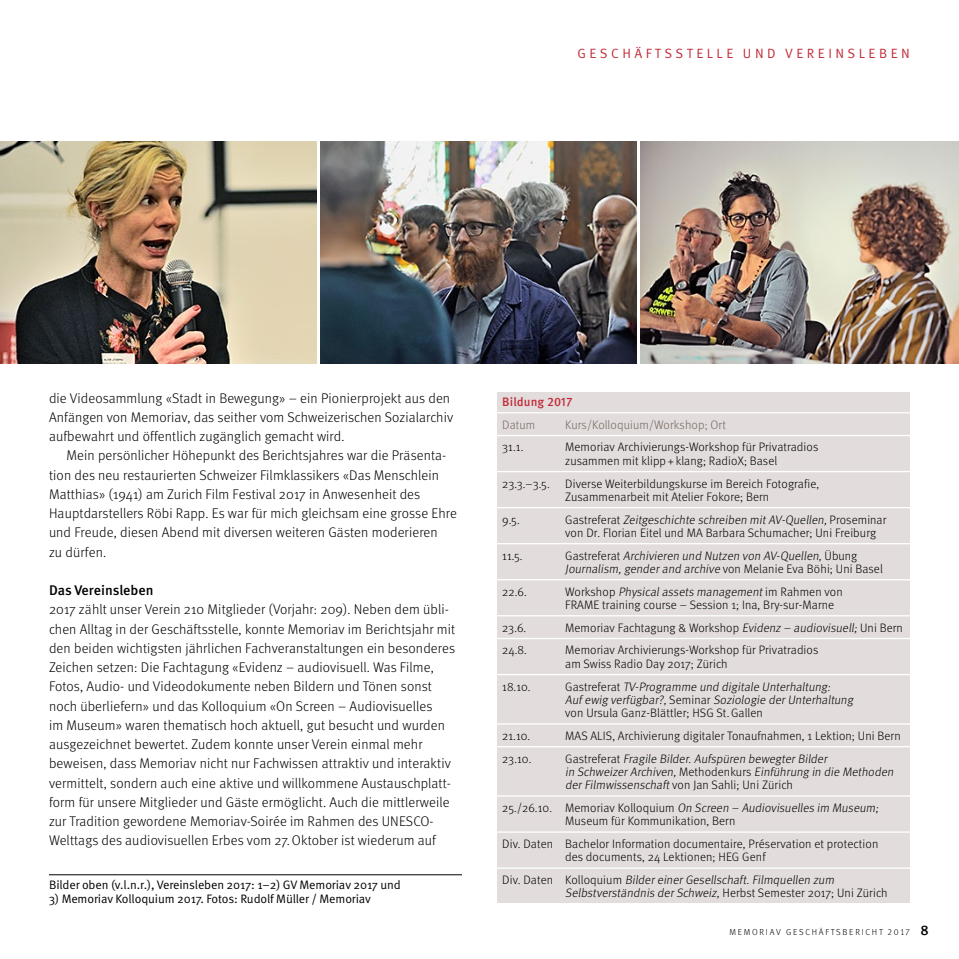
<style>
.page{position:relative;width:959px;height:959px;background:#fff}
.page>*{position:absolute;margin:0;border:0;box-sizing:border-box;transform-origin:0 0}
.t1{font:300 14px/19.2px "Meta";letter-spacing:.01em;color:#000}
.t2{font:500 14px "Meta Pro";letter-spacing:-.005em;color:#000}
.t3{font:13.47px "Meta Pro";letter-spacing:.26em;color:#c12b39}
.t4{font:300 12.25px/13.3px "Meta";letter-spacing:.01em;color:#000}
.t5{font:italic 300 12.25px/13.3px "Meta";letter-spacing:.01em;color:#000}
.t6{font:12.25px "Meta Pro";letter-spacing:-.01em;color:#000}
.t7{font:300 12.25px "Meta";letter-spacing:.01em;color:#766561}
.t8{font:500 12.25px "Meta Pro";letter-spacing:.005em;color:#c12b39}
.t9{font:8.75px "Meta Light LF";letter-spacing:.2em;color:#000}
.s1{font-style:italic}
.s2{font-style:normal}
.s3{font-family:"Meta Pro";font-weight:500;font-size:14px}
</style>
<div class="page">
<img style="left:320px;top:142px;width:317px;height:222px">
<img style="left:0;top:142px;width:317px;height:222px">
<img style="left:640px;top:142px;width:319px;height:222px">
<hr style="left:49px;top:874px;width:413px;height:1px;background:#000">
<div style="left:497px;top:392px;width:413px;height:511px;background:#e2dddc"></div>
<hr style="left:497px;top:412px;width:413px;height:1px;background:#fff">
<hr style="left:497px;top:435px;width:413px;height:1px;background:#fff">
<hr style="left:497px;top:471px;width:413px;height:1px;background:#fff">
<hr style="left:497px;top:507px;width:413px;height:1px;background:#fff">
<hr style="left:497px;top:543px;width:413px;height:1px;background:#fff">
<hr style="left:497px;top:579px;width:413px;height:1px;background:#fff">
<hr style="left:497px;top:615px;width:413px;height:1px;background:#fff">
<hr style="left:497px;top:638px;width:413px;height:1px;background:#fff">
<hr style="left:497px;top:674px;width:413px;height:1px;background:#fff">
<hr style="left:497px;top:723px;width:413px;height:2px;background:#fff">
<hr style="left:497px;top:746px;width:413px;height:1px;background:#fff">
<hr style="left:497px;top:795px;width:413px;height:2px;background:#fff">
<hr style="left:497px;top:831px;width:413px;height:2px;background:#fff">
<hr style="left:497px;top:867px;width:413px;height:2px;background:#fff">
<p class="t3" style="left:578px;top:45px;width:34px">Gesch</p>
<p class="t3" style="left:635px;top:45px;width:22px">ä ftsst</p>
<p class="t3" style="left:696px;top:45px;width:58px">ell eund</p>
<p class="t3" style="left:785px;top:45px;width:61px">Vereinsl</p>
<p class="t3" style="left:869px;top:45px;width:40px">eb en</p>
<p class="t1" style="left:49px;top:388px;width:406px">die Videosammlung «Stadt in Bewegung» – ein Pionierprojekt aus den<br>Anfängen von Memoriav, das seither vom Schweizerischen Sozialarchiv aufbewahrt und öffentlich zugänglich gemacht wird.</p>
<p class="t1" style="left:49px;top:446px;width:410px;text-indent:18px">Mein persönlicher Höhepunkt des Berichtsjahres war die Präsenta&shy;tion des neu restaurierten Schweizer Filmklassikers «Das Menschlein Matthias» (1941) am Zurich Film Festival 2017 in Anwesenheit des Hauptdarstellers Röbi Rapp. Es war für mich gleichsam eine grosse Ehre und Freude, diesen Abend mit diversen weiteren Gästen moderieren<br>zu dürfen.</p>
<p class="t2" style="left:49px;top:581px;width:106px">Das Vereinsleben</p>
<p class="t1" style="left:49px;top:600px;width:408px">2017 zählt unser Verein 210 Mitglieder (Vorjahr: 209). Neben dem übli&shy;chen Alltag in der Geschäftsstelle, konnte Memoriav im Berichtsjahr mit den beiden wichtigsten jährlichen Fachveranstaltungen ein besonderes Zeichen setzen: Die Fachtagung «Evidenz – audiovisuell. Was Filme, Fotos, Audio- und Videodokumente neben Bildern und Tönen sonst noch überliefern» und das Kolloquium «On Screen – Audiovisuelles<br>im Museum» waren thematisch hoch aktuell, gut besucht und wurden ausgezeichnet bewertet. Zudem konnte unser Verein einmal mehr beweisen, dass Memoriav nicht nur Fachwissen attraktiv und interaktiv vermittelt, sondern auch eine aktive und willkommene Austauschplatt&shy;form für unsere Mitglieder und Gäste ermöglicht. Auch die mittlerweile zur Tradition gewordene Memoriav-Soirée im Rahmen des UNESCO-Welttags des audiovisuellen Erbes vom 27.Oktober ist wiederum auf</p>
<p class="t6" style="left:49px;top:877px;width:353px">Bilder oben (v.l.n.r.), Vereinsleben 2017: 1–2) GV Memoriav 2017 und</p>
<p class="t6" style="left:49px;top:891px;width:324px">3) Memoriav Kolloquium 2017. Fotos: Rudolf Müller / Memoriav</p>
<p class="t8" style="left:502px;top:394px;width:72px">Bildung 2017</p>
<p class="t7" style="left:502px;top:418px;width:35px">Datum</p>
<p class="t7" style="left:565px;top:418px;width:162px">Kurs/Kolloquium/Workshop; Ort</p>
<p class="t4" style="left:502px;top:441px;width:23px">31.1.</p>
<p class="t4" style="left:565px;top:441px;width:255px">Memoriav Archivierungs-Workshop für Privatradios zusammen mit klipp + klang; RadioX; Basel</p>
<p class="t4" style="left:502px;top:477px;width:49px">23.3.–3.5.</p>
<p class="t4" style="left:565px;top:477px;width:255px">Diverse Weiterbildungskurse im Bereich Fotografie,<br>Zusammenarbeit mit Atelier Fokore; Bern</p>
<p class="t4" style="left:502px;top:513px;width:19px">9.5.</p>
<p class="t4" style="left:565px;top:513px;width:323px">G a st re fe ra t <span class="s1">Zeitgeschichte schreiben mitAV-Quellen,</span>P ro s e m i n a r von Dr. Florian Eitel und MA Barbara Schumacher; Uni Freiburg</p>
<p class="t4" style="left:502px;top:549px;width:22px">11.5.</p>
<p class="t5" style="left:565px;top:549px;width:319px"><span class="s2">G a st re fe ra t</span> Archivieren und Nutzen von AV-Quellen,<span class="s2">Ü b u n g<br></span>Journalism,genderand archive <span class="s2">vo n M e la n i e Eva B ö h i ; U n i B as e l</span></p>
<p class="t4" style="left:502px;top:585px;width:26px">22.6.</p>
<p class="t4" style="left:565px;top:585px;width:279px">Wo rks h o p <span class="s1">Physicalassets management</span>i m R a h m e n vo n<br>FRAME training course – Session 1; Ina, Bry-sur-Marne</p>
<p class="t4" style="left:502px;top:621px;width:26px">23.6.</p>
<p class="t4" style="left:565px;top:621px;width:339px">Memoriav Fachtagung &amp; Workshop <span class="s1">Evidenz – audiovisuell;</span>Uni Bern</p>
<p class="t4" style="left:502px;top:644px;width:26px">24.8.</p>
<p class="t4" style="left:565px;top:644px;width:255px">Memoriav Archivierungs-Workshop für Privatradios am Swiss Radio Day 2017; Zürich</p>
<p class="t4" style="left:502px;top:680px;width:30px">18.10.</p>
<p class="t5" style="left:565px;top:680px;width:292px"><span class="s2">G a s t re fe ra t</span> TV-Programme und digitale Unterhaltung:<br>Auf ewig verfügbar?,<span class="s2">S e m i n a r</span> Soziologie derUnterhaltung <span class="s2">von Ursula Ganz-Blättler; HSG St.Gallen</span></p>
<p class="t4" style="left:502px;top:729px;width:30px">21.10.</p>
<p class="t4" style="left:565px;top:729px;width:337px">MAS ALIS, Archivierung digitaler Tonaufnahmen, 1 Lektion; Uni Bern</p>
<p class="t4" style="left:502px;top:752px;width:31px">23.10.</p>
<p class="t5" style="left:565px;top:752px;width:332px"><span class="s2">G a s t r e fe ra t</span> Fragile Bilder.Aufspüren bewegterBilder<br>in SchweizerArchiven,<span class="s2">M e t h o d e n k u rs</span> Einführung in die Methoden derFilmwissenschaft<span class="s2">von Jan Sahli; Uni Zürich</span></p>
<p class="t4" style="left:565px;top:801px;width:317px;text-indent:-63px">25./26.10. Memoriav Kolloquium <span class="s1">On Screen – Audiovisuelles im Museum;<br></span>Museum für Kommunikation, Bern</p>
<p class="t4" style="left:565px;top:837px;width:315px;text-indent:-63px">Div. Daten Bachelor Information documentaire, Préservation et protection des documents, 24 Lektionen; HEG Genf</p>
<p class="t5" style="left:565px;top:873px;width:324px;text-indent:-63px"><span class="s2">D i v. D a t e n Ko l l o q u i u m</span> BildereinerGesellschaft.Filmquellen zum<br>Selbstverständnis derSchweiz,<span class="s2">H e rb st S e m este r 2 0 17; U n i Z ü ri ch</span></p>
<p class="t9" style="left:729px;top:926px;width:201px">MEM ORIAV GESCHÄFTSBERICHT 2017 <span class="s3">8</span></p>
</div>
